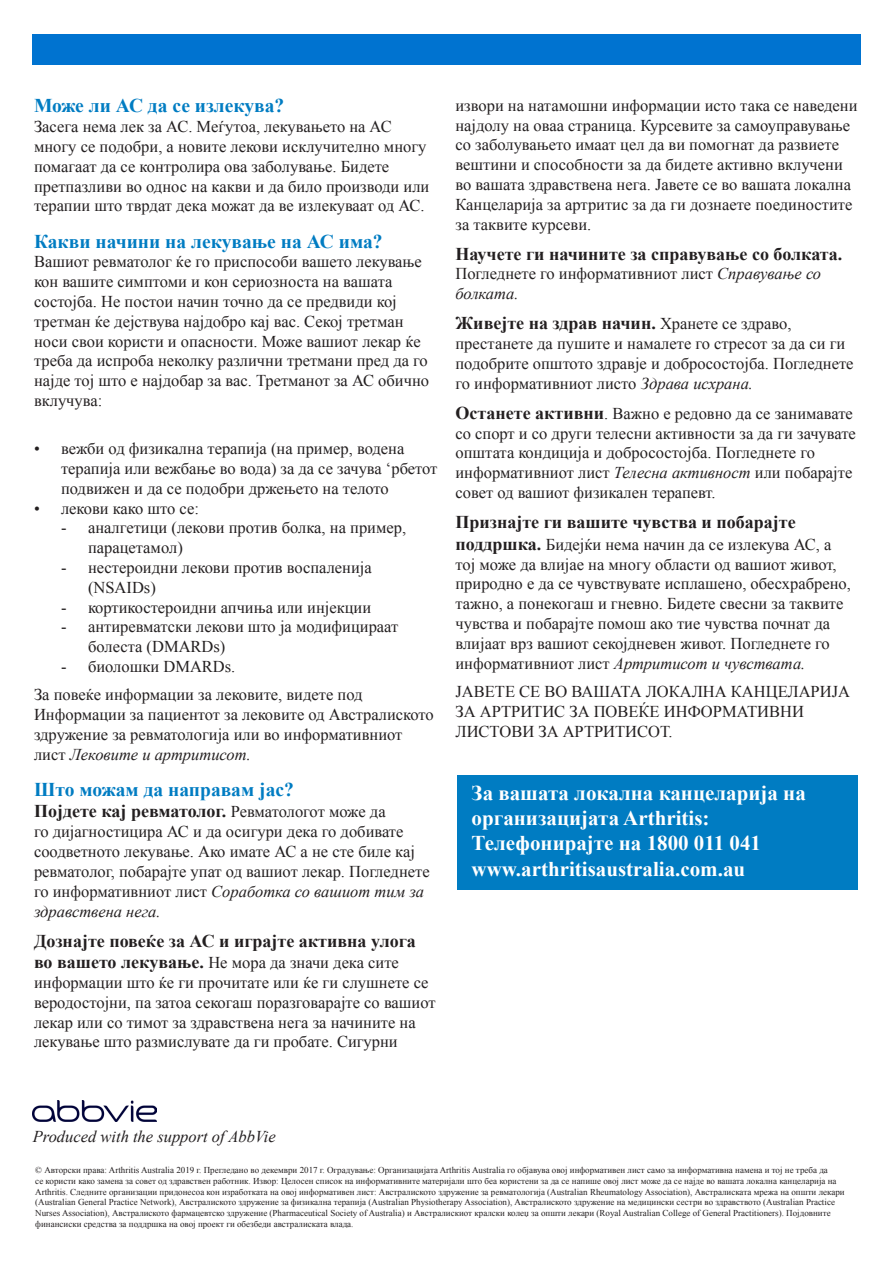
<style>
.page{position:relative;width:893px;height:1263px;background:#fff}
.page>*{position:absolute;margin:0;border:0;box-sizing:border-box;transform-origin:0 0}
.txt_in_blue{font:700 21px/25.2px "Times New Roman";color:#fff}
.sub{font:700 19.5px "Times New Roman";color:#007cc2}
.body{font:700 18px "Times New Roman";color:#231f20}
.sub-2{font:700 18px "Times New Roman";color:#231f20}
.body-2{font:16.5px/19.8px "Times New Roman";color:#231f20}
.sub-3{font:16.5px/19.8px "Times New Roman";color:#231f20}
.bullet2{font:16.5px/19.8px "Times New Roman";color:#231f20}
.bullet{font:16.5px/19.8px "Times New Roman";color:#231f20}
.produced_by{font:italic 16.5px "Times New Roman";color:#231f20}
.t1{font:9px/10.8px "Times New Roman";color:#231f20}
.s1{font-style:italic}
.s2{font-weight:400;font-size:16.5px}
.s3{font-weight:700;font-size:18px}
</style>
<div class="page">
<div style="left:33px;top:34px;width:828px;height:31px;background:#0073d0"></div>
<div style="left:457px;top:775px;width:400px;height:114px;background:#007cc2"></div>
<img style="left:33px;top:1100px;width:123px;height:21px">
<p class="sub" style="left:34px;top:92px;width:252px">Може ли АС да се излекува?</p>
<p class="sub-3" style="left:34px;top:117px;width:397px">Засега нема лек за АС. Меѓутоа, лекувањето на АС многу се подобри, а новите лекови исклучително многу помагаат да се контролира ова заболување. Бидете претпазливи во однос на какви и да било производи или терапии што тврдат дека можат да ве излекуваат од АС.</p>
<p class="sub" style="left:34px;top:228px;width:350px">Какви начини на лекување на АС има?</p>
<p class="sub-3" style="left:34px;top:252px;width:397px">Вашиот ревматолог ќе го приспособи вашето лекување кон вашите симптоми и кон сериозноста на вашата состојба. Не постои начин точно да се предвиди кој третман ќе дејствува најдобро кај вас. Секој третман носи свои користи и опасности. Може вашиот лекар ќе треба да испроба неколку различни третмани пред да го најде тој што е најдобар за вас. Третманот за АС обично вклучува:</p>
<p class="bullet" style="left:61px;top:438px;width:378px;text-indent:-27px">• вежби од физикална терапија (на пример, водена терапија или вежбање во вода) за да се зачува ‘рбетот подвижен и да се подобри држењето на телото</p>
<p class="bullet" style="left:34px;top:498px;width:166px">• лекови како што се:</p>
<p class="bullet2" style="left:88px;top:518px;width:320px;text-indent:-27px">- аналгетици (лекови против болка, на пример, парацетамол)</p>
<p class="bullet2" style="left:88px;top:557px;width:285px;text-indent:-27px">- нестероидни лекови против воспаленија (NSAIDs)</p>
<p class="bullet2" style="left:61px;top:597px;width:312px">- кортикостероидни апчиња или инјекции</p>
<p class="bullet2" style="left:88px;top:617px;width:312px;text-indent:-27px">- антиревматски лекови што ја модифицираат болеста (DMARDs)</p>
<p class="bullet2" style="left:61px;top:656px;width:176px">- биолошки DMARDs.</p>
<p class="body-2" style="left:34px;top:685px;width:401px">За повеќе информации за лековите, видете под Информации за пациентот за лековите од Австралиското здружение за ревматологија или во информативниот лист <span class="s1">Лековите и артритисот.</span></p>
<p class="sub" style="left:34px;top:776px;width:261px">Што можам да направам јас?</p>
<p class="sub-2" style="left:34px;top:799px;width:353px">Појдете кај ревматолог. <span class="s2">Ревматологот може да</span></p>
<p class="sub-3" style="left:34px;top:822px;width:397px">го дијагностицира АС и да осигури дека го добивате соодветното лекување. Ако имате АС а не сте биле кај ревматолог, побарајте упат од вашиот лекар. Погледнете го информативниот лист <span class="s1">Соработка со вашиот тим за здравствена нега.</span></p>
<p class="body" style="left:34px;top:928px;width:383px">Дознајте повеќе за АС и играјте активна улога</p>
<p class="body-2" style="left:34px;top:952px;width:403px"><span class="s3">во вашето лекување.</span> Не мора да значи дека сите информации што ќе ги прочитате или ќе ги слушнете се веродостојни, па затоа секогаш поразговарајте со вашиот лекар или со тимот за здравствена нега за начините на лекување што размислувате да ги пробате. Сигурни</p>
<p class="body-2" style="left:455px;top:95px;width:404px">извори на натамошни информации исто така се наведени најдолу на оваа страница. Курсевите за самоуправување со заболувањето имаат цел да ви помогнат да развиете вештини и способности за да бидете активно вклучени во вашата здравствена нега. Јавете се во вашата локална Канцеларија за артритис за да ги дознаете поединостите за таквите курсеви.</p>
<p class="body" style="left:455px;top:241px;width:388px">Научете ги начините за справување со болката.</p>
<p class="body-2" style="left:455px;top:264px;width:367px">Погледнете го информативниот лист <span class="s1">Справување со болката.</span></p>
<p class="body" style="left:455px;top:311px;width:338px">Живејте на здрав начин. <span class="s2">Хранете се здраво,</span></p>
<p class="body-2" style="left:455px;top:333px;width:400px">престанете да пушите и намалете го стресот за да си ги подобрите општото здравје и добросостојба. Погледнете го информативниот листо <span class="s1">Здрава исхрана.</span></p>
<p class="body-2" style="left:455px;top:403px;width:402px"><span class="s3">Останете активни</span>. Важно е редовно да се занимавате со спорт и со други телесни активности за да ги зачувате општата кондиција и добросостојба. Погледнете го информативниот лист <span class="s1">Телесна активност</span> или побарајте совет од вашиот физикален терапевт.</p>
<p class="body" style="left:455px;top:510px;width:342px">Признајте ги вашите чувства и побарајте</p>
<p class="body-2" style="left:455px;top:534px;width:397px"><span class="s3">поддршка.</span> Бидејќи нема начин да се излекува АС, а тој може да влијае на многу области од вашиот живот, природно е да се чувствувате исплашено, обесхрабрено, тажно, а понекогаш и гневно. Бидете свесни за таквите чувства и побарајте помош ако тие чувства почнат да влијаат врз вашиот секојдневен живот. Погледнете го информативниот лист <span class="s1">Артритисот и чувствата.</span></p>
<p class="body-2" style="left:455px;top:681px;width:396px">ЈАВЕТЕ СЕ ВО ВАШАТА ЛОКАЛНА КАНЦЕЛАРИЈА<br>ЗА АРТРИТИС ЗА ПОВЕЌЕ ИНФОРМАТИВНИ<br>ЛИСТОВИ ЗА АРТРИТИСОТ.</p>
<p class="txt_in_blue" style="left:472px;top:780px;width:336px">За вашата локална канцеларија на организацијата Arthritis:</p>
<p class="txt_in_blue" style="left:472px;top:830px;width:291px">Телефонирајте на 1800 011 041 www.arthritisaustralia.com.au</p>
<p class="produced_by" style="left:33px;top:1125px;width:245px">Produced with the support of AbbVie</p>
<p class="t1" style="left:35px;top:1164px;width:811px">© Авторски права: Arthritis Australia 2019 г. Прегледано во декември 2017 г. Оградување: Организацијата Arthritis Australia го објавува овој информативен лист само за информативна намена и тој не треба да<br>се користи како замена за совет од здравствен работник. Извор: Целосен список на информативните материјали што беа користени за да се напише овој лист може да се најде во вашата локална канцеларија на Arthritis. Следните организации придонесоа кон изработката на овој информативен лист: Австралиското здружение за ревматологија (Australian Rheumatology Association), Австралиската мрежа на општи лекари (Australian General Practice Network), Австралиското здружение за физикална терапија (Australian Physiotherapy Association), Австралиското здружение на медицински сестри во здравството (Australian Practice Nurses Association), Австралиското фармацевтско здружение (Pharmaceutical Society of Australia) и Австралискиот кралски колеџ за општи лекари (Royal Australian College of General Practitioners). Појдовните финансиски средства за поддршка на овој проект ги обезбеди австралиската влада.</p>
</div>
